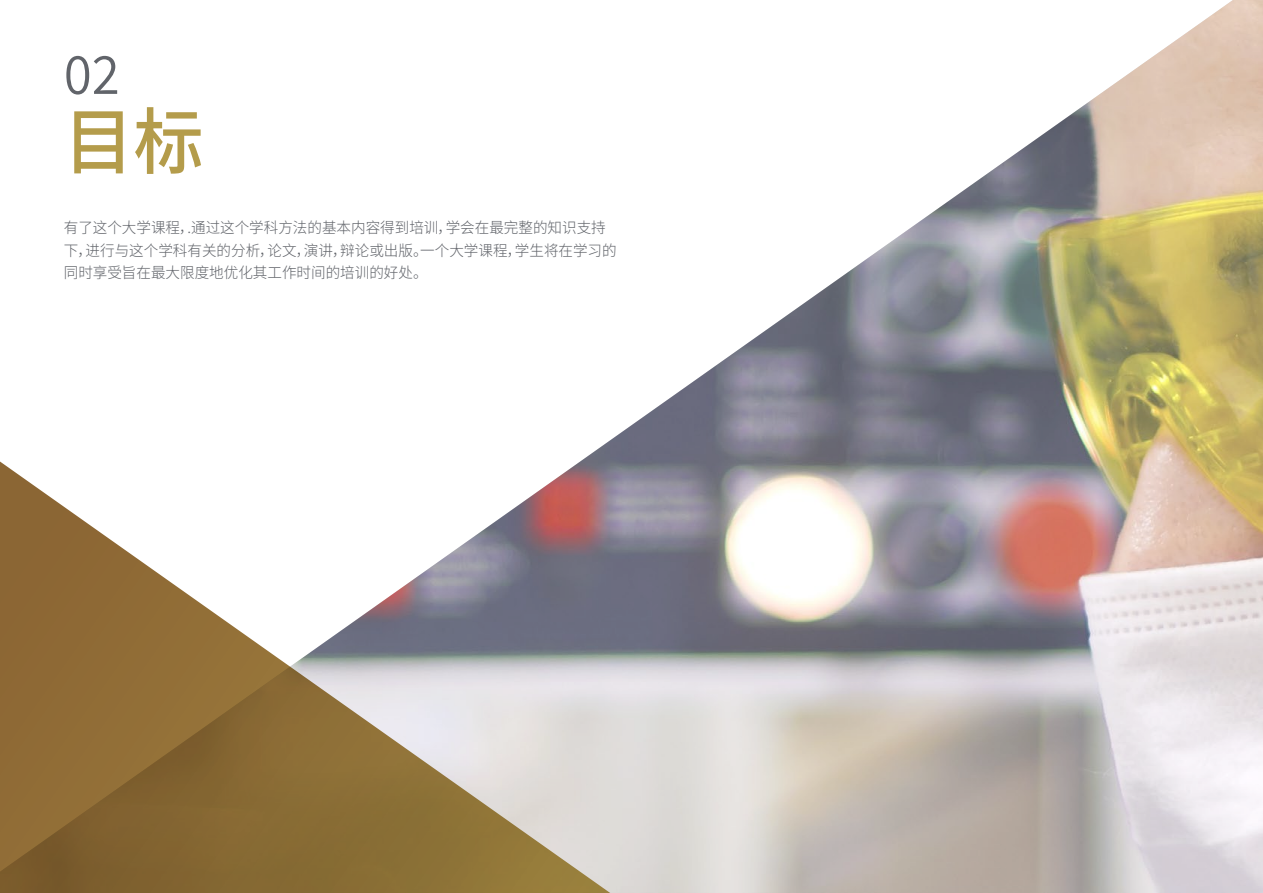
<style>
.page{position:relative;width:1263px;height:893px;background:#fff}
.page>*{position:absolute;margin:0;border:0;box-sizing:border-box;transform-origin:0 0}
.t1{font:500 72px "Source Han Sans CN";color:#b49c4b}
.t2{font:52.5px "Source Han Sans CN";color:#61646a}
.t3{font:300 15px/22.5px "Source Han Sans CN";color:#61646a}
</style>
<div class="page">
<img style="left:602px;top:0;width:661px;height:893px">
<svg style="left:0;top:446px;width:640px;height:447px"></svg>
<h2 class="t2" style="left:64px;top:45px;width:57px">02</h2>
<h1 class="t1" style="left:64px;top:101px;width:141px">目标</h1>
<p class="t3" style="left:64px;top:217px;width:554px">有了这个大学课程，.通过这个学科方法的基本内容得到培训，学会在最完整的知识支持下，进行与这个学科有关的分析，论文，演讲，辩论或出版。一个大学课程，学生将在学习的同时享受旨在最大限度地优化其工作时间的培训的好处。</p>
</div>
